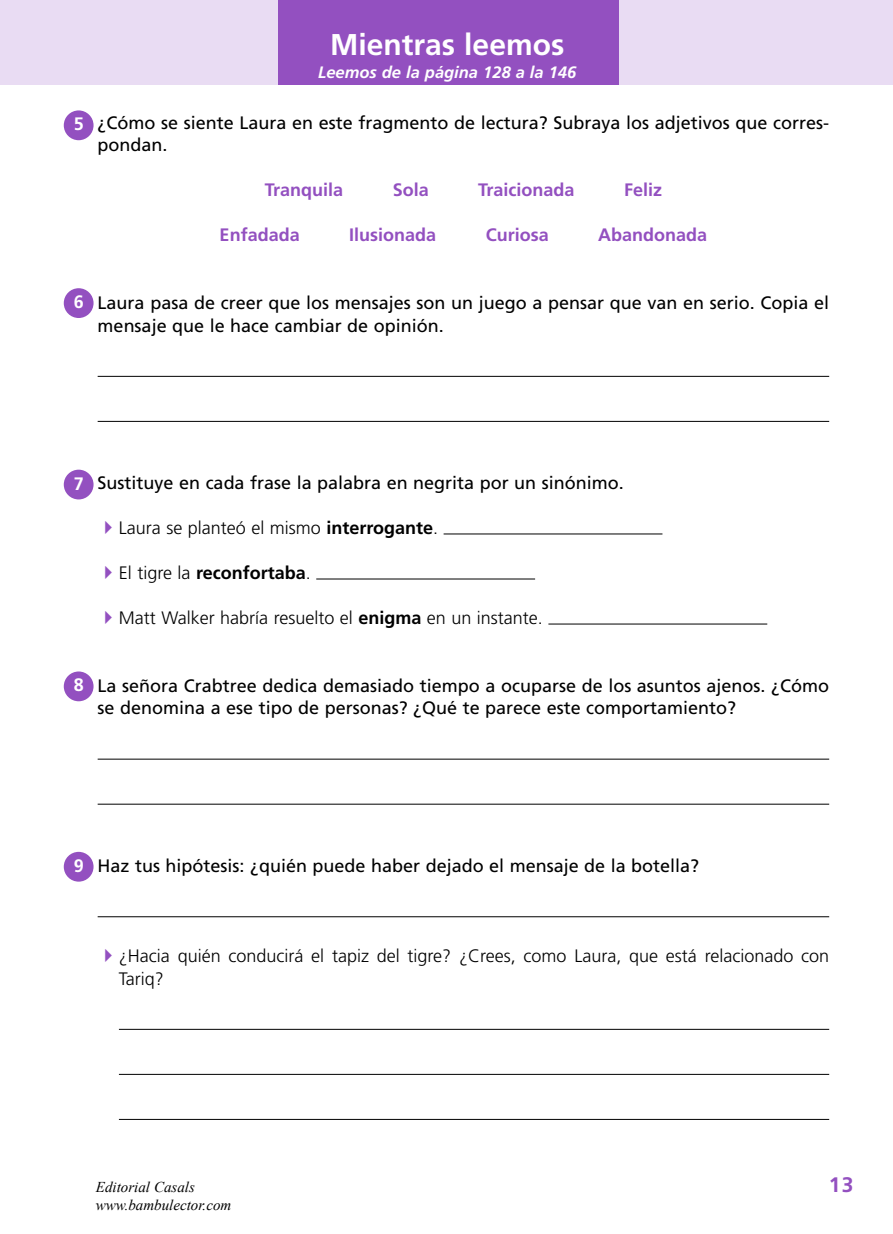
<style>
.page{position:relative;width:893px;height:1234px;background:#fff}
.page>*{position:absolute;margin:0;border:0;box-sizing:border-box;transform-origin:0 0}
.t1{font:700 30px "Frutiger";color:#fff}
.t2{font:700 21px "Frutiger";color:#9350c0}
.t3{font:18px/22.5px "Frutiger";color:#000}
.t4{font:300 18px/22.5px "Frutiger";color:#000}
.t5{font:700 18px "Frutiger";color:#9350c0}
.t6{font:700 18px "Frutiger";color:#000}
.t7{font:700 18px "Frutiger";color:#fff}
.t8{font:italic 700 16.5px "Frutiger";color:#fff}
.t9{font:italic 15px "Times New Roman";color:#000}
.s1{color:#9350c0}
.s2{font-weight:700}
.s3{font-weight:300}
</style>
<div class="page">
<div style="left:0;top:0;width:893px;height:85px;background:#e9dcf3"></div>
<hr style="left:444px;top:533px;width:218px;height:1px;background:#000">
<hr style="left:316px;top:578px;width:219px;height:1px;background:#000">
<hr style="left:548px;top:623px;width:219px;height:1px;background:#000">
<hr style="left:98px;top:916px;width:731px;height:1px;background:#000">
<hr style="left:119px;top:1028px;width:710px;height:1px;background:#000">
<hr style="left:119px;top:1073px;width:710px;height:1px;background:#000">
<hr style="left:119px;top:1118px;width:710px;height:1px;background:#000">
<hr style="left:98px;top:376px;width:731px;height:1px;background:#000">
<hr style="left:98px;top:421px;width:731px;height:1px;background:#000">
<hr style="left:98px;top:758px;width:731px;height:1px;background:#000">
<hr style="left:98px;top:803px;width:731px;height:1px;background:#000">
<div style="left:278px;top:0;width:340px;height:85px;background:#9350c0"></div>
<div style="left:64px;top:110px;width:30px;height:30px;background:#9350c0;border-radius:50%"></div>
<div style="left:64px;top:288px;width:30px;height:30px;background:#9350c0;border-radius:50%"></div>
<div style="left:64px;top:469px;width:30px;height:30px;background:#9350c0;border-radius:50%"></div>
<div style="left:64px;top:671px;width:30px;height:30px;background:#9350c0;border-radius:50%"></div>
<div style="left:64px;top:851px;width:30px;height:30px;background:#9350c0;border-radius:50%"></div>
<p class="t7" style="left:74px;top:117px;width:12px">5</p>
<h1 class="t1" style="left:330px;top:33px;width:236px">Mientras leemos</h1>
<p class="t8" style="left:318px;top:65px;width:260px">Leemos de la página 128 a la 146</p>
<p class="t3" style="left:98px;top:113px;width:733px">¿Cómo se siente Laura en este fragmento de lectura? Subraya los adjetivos que corres&shy;pondan.</p>
<p class="t5" style="left:265px;top:183px;width:80px">Tranquila</p>
<p class="t5" style="left:393px;top:183px;width:38px">Sola</p>
<p class="t5" style="left:478px;top:183px;width:98px">Traicionada</p>
<p class="t5" style="left:624px;top:183px;width:40px">Feliz</p>
<p class="t5" style="left:220px;top:228px;width:82px">Enfadada</p>
<p class="t5" style="left:349px;top:228px;width:88px">Ilusionada</p>
<p class="t5" style="left:486px;top:228px;width:64px">Curiosa</p>
<p class="t5" style="left:598px;top:228px;width:110px">Abandonada</p>
<p class="t7" style="left:74px;top:294px;width:12px">6</p>
<p class="t3" style="left:98px;top:293px;width:733px">Laura pasa de creer que los mensajes son un juego a pensar que van en serio. Copia el mensaje que le hace cambiar de opinión.</p>
<p class="t7" style="left:74px;top:476px;width:12px">7</p>
<p class="t3" style="left:98px;top:473px;width:528px">Sustituye en cada frase la palabra en negrita por un sinónimo.</p>
<p class="t4" style="left:98px;top:518px;width:342px"><span class="s1">✔</span>Laura se planteó el mismo <span class="s2">interrogante</span>.</p>
<p class="t6" style="left:98px;top:565px;width:215px"><span class="s1">✔</span><span class="s3">El tigre la</span> reconfortaba<span class="s3">.</span></p>
<p class="t4" style="left:98px;top:608px;width:447px"><span class="s1">✔</span>Matt Walker habría resuelto el <span class="s2">enigma</span> en un instante.</p>
<p class="t7" style="left:74px;top:677px;width:12px">8</p>
<p class="t3" style="left:98px;top:675px;width:733px">La señora Crabtree dedica demasiado tiempo a ocuparse de los asuntos ajenos. ¿Cómo se denomina a ese tipo de personas? ¿Qué te parece este comportamiento?</p>
<p class="t7" style="left:74px;top:858px;width:12px">9</p>
<p class="t3" style="left:98px;top:855px;width:603px">Haz tus hipótesis: ¿quién puede haber dejado el mensaje de la botella?</p>
<p class="t4" style="left:119px;top:945px;width:712px;text-indent:-21px"><span class="s1">✔</span>¿Hacia quién conducirá el tapiz del tigre? ¿Crees, como Laura, que está relacionado con<br>Tariq?</p>
<p class="t9" style="left:96px;top:1177px;width:101px">Editorial Casals</p>
<p class="t2" style="left:829px;top:1176px;width:26px">13</p>
<p class="t9" style="left:96px;top:1195px;width:137px">www.bambulector.com</p>
</div>
